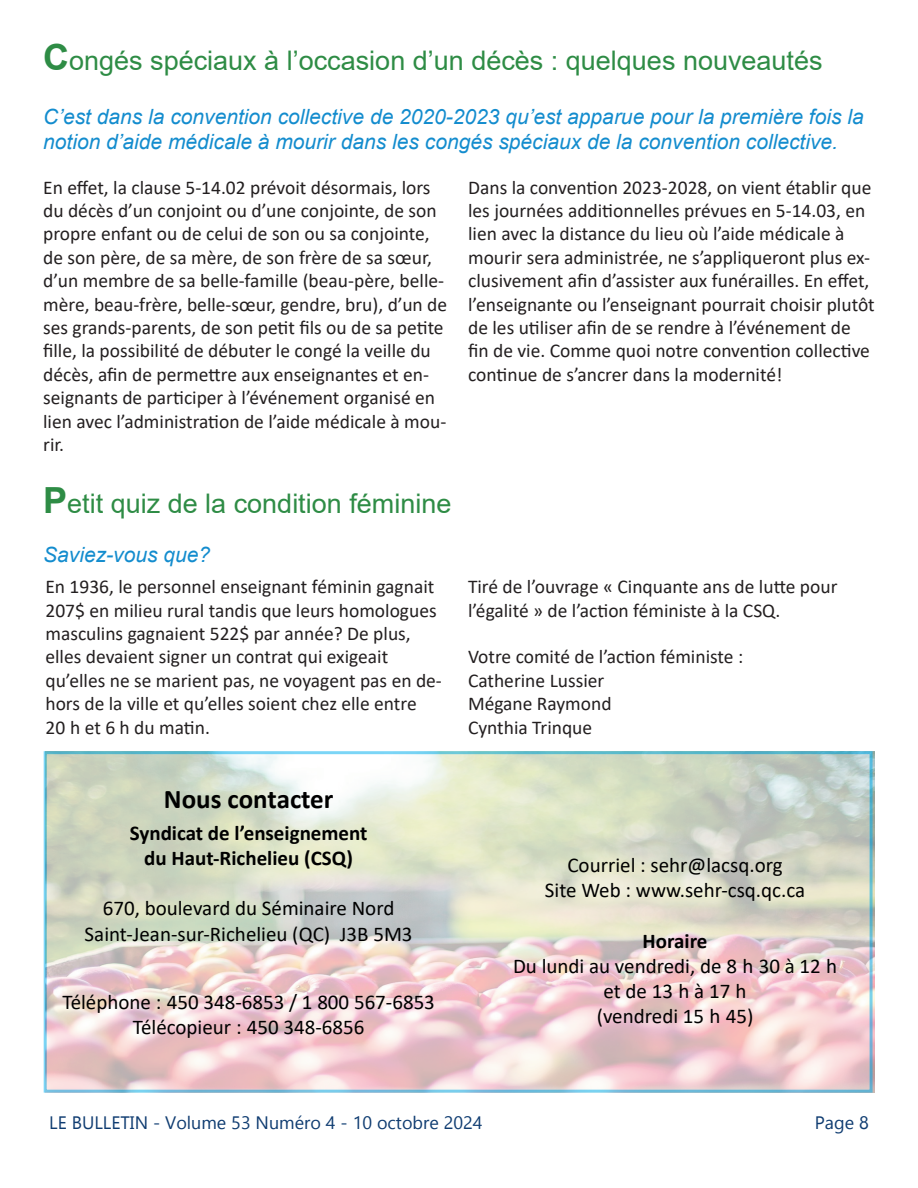
<style>
.page{position:relative;width:918px;height:1188px;background:#fff}
.page>*{position:absolute;margin:0;border:0;box-sizing:border-box;transform-origin:0 0}
.t1{font:27px "Arial";color:#2e8c45}
.t2{font:700 27px "Calibri";color:#000}
.t3{font:21px "Calibri";color:#000}
.t4{font:italic 21px/25.2px "Arial";color:#138cce}
.t5{font:700 21px "Calibri";color:#000}
.t6{font:19.5px/23.4px "Calibri";color:#231f20}
.t7{font:18px "Gadugi";color:#0f3c71}
.s1{font-weight:700;font-size:36px}
</style>
<div class="page">
<div style="left:47px;top:754px;width:823px;height:336px;background:#fff;opacity:.3"></div>
<p class="t1" style="left:43px;top:46px;width:781px"><span class="s1">C</span>ongés spéciaux à l’occasion d’un décès : quelques nouveautés</p>
<p class="t4" style="left:43px;top:104px;width:822px">C’est dans la convention collective de 2020-2023 qu’est apparue pour la première fois la notion d’aide médicale à mourir dans les congés spéciaux de la convention collective.</p>
<p class="t6" style="left:43px;top:177px;width:405px">En effet, la clause 5-14.02 prévoit désormais, lors du décès d’un conjoint ou d’une conjointe, de son propre enfant ou de celui de son ou sa conjointe, de son père, de sa mère, de son frère de sa sœur, d’un membre de sa belle-famille (beau-père, belle&shy;mère, beau-frère, belle-sœur, gendre, bru), d’un de ses grands-parents, de son petit fils ou de sa petite fille, la possibilité de débuter le congé la veille du décès, afin de permettre aux enseignantes et en&shy;seignants de participer à l’événement organisé en lien avec l’administration de l’aide médicale à mou&shy;rir.</p>
<p class="t6" style="left:468px;top:177px;width:408px">Dans la convention 2023-2028, on vient établir que les journées additionnelles prévues en 5-14.03, en lien avec la distance du lieu où l’aide médicale à mourir sera administrée, ne s’appliqueront plus ex&shy;clusivement afin d’assister aux funérailles. En effet, l’enseignante ou l’enseignant pourrait choisir plutôt de les utiliser afin de se rendre à l’événement de fin de vie. Comme quoi notre convention collective continue de s’ancrer dans la modernité!</p>
<p class="t1" style="left:43px;top:489px;width:410px"><span class="s1">P</span>etit quiz de la condition féminine</p>
<p class="t4" style="left:43px;top:542px;width:168px">Saviez-vous que?</p>
<p class="t6" style="left:45px;top:577px;width:398px">En 1936, le personnel enseignant féminin gagnait 207$ en milieu rural tandis que leurs homologues masculins gagnaient 522$ par année? De plus, elles devaient signer un contrat qui exigeait qu’elles ne se marient pas, ne voyagent pas en de&shy;hors de la ville et qu’elles soient chez elle entre<br>20 h et 6 h du matin.</p>
<p class="t6" style="left:468px;top:577px;width:371px">Tiré de l’ouvrage « Cinquante ans de lutte pour l’égalité » de l’action féministe à la CSQ.</p>
<p class="t6" style="left:468px;top:647px;width:277px">Votre comité de l’action féministe :<br>Catherine Lussier</p>
<p class="t6" style="left:468px;top:694px;width:145px">Mégane Raymond</p>
<p class="t6" style="left:468px;top:717px;width:126px">Cynthia Trinque</p>
<p class="t2" style="left:164px;top:788px;width:171px">Nous contacter</p>
<p class="t5" style="left:130px;top:824px;width:239px">Syndicat de l’enseignement</p>
<p class="t5" style="left:144px;top:849px;width:210px">du Haut-Richelieu (CSQ)</p>
<p class="t3" style="left:103px;top:900px;width:293px">670, boulevard du Séminaire Nord</p>
<p class="t3" style="left:85px;top:925px;width:329px">Saint-Jean-sur-Richelieu (QC) J3B 5M3</p>
<p class="t3" style="left:62px;top:993px;width:374px">Téléphone : 450 348-6853 / 1 800 567-6853</p>
<p class="t3" style="left:133px;top:1018px;width:233px">Télécopieur : 450 348-6856</p>
<p class="t3" style="left:567px;top:856px;width:217px">Courriel : sehr@lacsq.org</p>
<p class="t3" style="left:545px;top:882px;width:262px">Site Web : www.sehr-csq.qc.ca</p>
<p class="t5" style="left:643px;top:932px;width:66px">Horaire</p>
<p class="t3" style="left:513px;top:957px;width:326px">Du lundi au vendredi, de 8 h 30 à 12 h</p>
<p class="t3" style="left:604px;top:982px;width:145px">et de 13 h à 17 h</p>
<p class="t3" style="left:597px;top:1008px;width:158px">(vendredi 15 h 45)</p>
<p class="t7" style="left:49px;top:1110px;width:435px">LE BULLETIN - Volume 53 Numéro 4 - 10 octobre 2024</p>
<p class="t7" style="left:815px;top:1110px;width:55px">Page 8</p>
</div>
